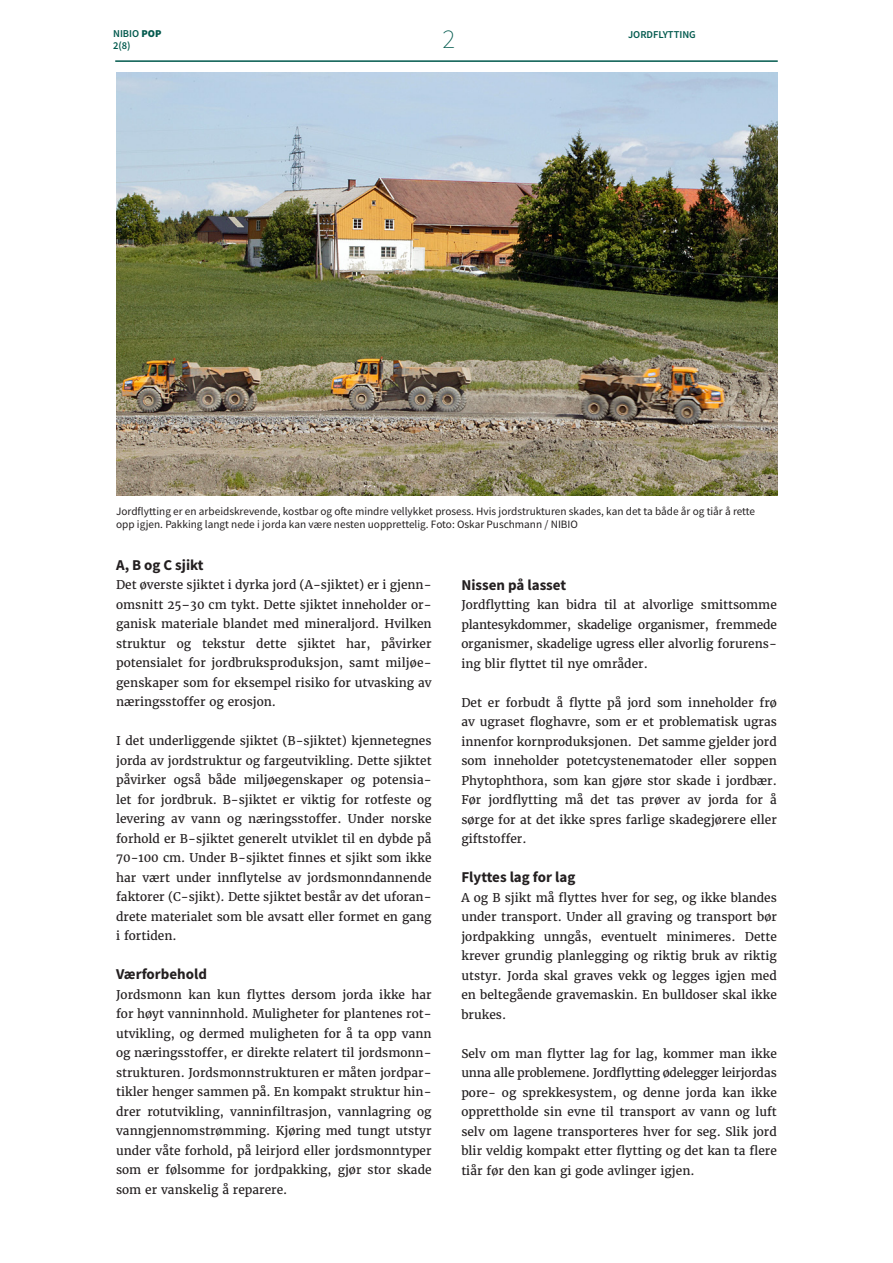
<style>
.page{position:relative;width:893px;height:1263px;background:#fff}
.page>*{position:absolute;margin:0;border:0;box-sizing:border-box;transform-origin:0 0}
.Sidenummer{font:200 27px "Source Sans Pro";color:#00594d}
.POP_Mellomtittel_1{font:700 15px "Source Sans Pro";color:#231f20}
.POP_Brødtekst{font:12px/19.5px "Merriweather";color:#231f20;text-align:justify}
.POP_Bildetekst{font:11.25px/13.5px "Source Sans Pro";color:#231f20}
.Topptekst{font:600 10.5px "Source Sans Pro";color:#00594d}
.s1{font-weight:900}
</style>
<div class="page">
<hr style="left:115px;top:60px;width:663px;height:2px;background:#00594d">
<img style="left:116px;top:72px;width:662px;height:424px">
<p class="Topptekst" style="left:113px;top:26px;width:50px">NIBIO <span class="s1">POP</span></p>
<p class="Topptekst" style="left:113px;top:38px;width:19px">2(8)</p>
<p class="Sidenummer" style="left:442px;top:23px;width:14px">2</p>
<p class="Topptekst" style="left:628px;top:27px;width:69px">JORDFLYTTING</p>
<p class="POP_Bildetekst" style="left:116px;top:504px;width:640px">Jordflytting er en arbeidskrevende, kostbar og ofte mindre vellykket prosess. Hvis jordstrukturen skades, kan det ta både år og tiår å rette opp igjen. Pakking langt nede i jorda kan være nesten uopprettelig. Foto: Oskar Puschmann / NIBIO</p>
<p class="POP_Mellomtittel_1" style="left:116px;top:555px;width:89px">A, B og C sjikt</p>
<p class="POP_Brødtekst" style="left:116px;top:575px;width:317px">Det øverste sjiktet i dyrka jord (A- sjiktet) er i gjenn&shy;omsnitt 25–30 cm tykt. Dette sjiktet inneholder or&shy;ganisk materiale blandet med mineraljord. Hvilken struktur og tekstur dette sjiktet har, påvirker potensialet for jordbruksproduksjon, samt miljøe&shy;genskaper som for eksempel risiko for utvasking av næringsstoffer og erosjon.</p>
<p class="POP_Brødtekst" style="left:116px;top:731px;width:317px">I det underliggende sjiktet (B- sjiktet) kjennetegnes jorda av jordstruktur og fargeutvikling. Dette sjiktet påvirker også både miljøegenskaper og potensia&shy;let for jordbruk. B- sjiktet er viktig for rotfeste og levering av vann og næringsstoffer. Under norske forhold er B- sjiktet generelt utviklet til en dybde på 70- 100 cm. Under B- sjiktet finnes et sjikt som ikke har vært under innflytelse av jordsmonndannende faktorer (C- sjikt). Dette sjiktet består av det uforan&shy;drete materialet som ble avsatt eller formet en gang i fortiden.</p>
<p class="POP_Mellomtittel_1" style="left:116px;top:964px;width:92px">Værforbehold</p>
<p class="POP_Brødtekst" style="left:116px;top:985px;width:317px">Jordsmonn kan kun flyttes dersom jorda ikke har for høyt vanninnhold. Muligheter for plantenes rot&shy;utvikling, og dermed muligheten for å ta opp vann og næringsstoffer, er direkte relatert til jordsmonn&shy;strukturen. Jordsmonnstrukturen er måten jordpar&shy;tikler henger sammen på. En kompakt struktur hin&shy;drer rotutvikling, vanninfiltrasjon, vannlagring og vanngjennomstrømming. Kjøring med tungt utstyr under våte forhold, på leirjord eller jordsmonntyper som er følsomme for jordpakking, gjør stor skade som er vanskelig å reparere.</p>
<p class="POP_Mellomtittel_1" style="left:461px;top:575px;width:106px">Nissen på lasset</p>
<p class="POP_Brødtekst" style="left:461px;top:595px;width:317px">Jordflytting kan bidra til at alvorlige smittsomme plantesykdommer, skadelige organismer, fremmede organismer, skadelige ugress eller alvorlig forurens&shy;ing blir flyttet til nye områder.</p>
<p class="POP_Brødtekst" style="left:461px;top:693px;width:317px">Det er forbudt å flytte på jord som inneholder frø av ugraset floghavre, som er et problematisk ugras innenfor kornproduksjonen. Det samme gjelder jord som inneholder potetcystenematoder eller soppen Phytophthora, som kan gjøre stor skade i jordbær.<br>Før jordflytting må det tas prøver av jorda for å sørge for at det ikke spres farlige skadegjørere eller giftstoffer.</p>
<p class="POP_Mellomtittel_1" style="left:461px;top:867px;width:115px">Flyttes lag for lag</p>
<p class="POP_Brødtekst" style="left:461px;top:888px;width:317px">A og B sjikt må flyttes hver for seg, og ikke blandes under transport. Under all graving og transport bør jordpakking unngås, eventuelt minimeres. Dette krever grundig planlegging og riktig bruk av riktig utstyr. Jorda skal graves vekk og legges igjen med en beltegående gravemaskin. En bulldoser skal ikke brukes.</p>
<p class="POP_Brødtekst" style="left:461px;top:1044px;width:317px">Selv om man flytter lag for lag, kommer man ikke unna alle problemene. Jordflytting ødelegger leirjordas pore- og sprekkesystem, og denne jorda kan ikke opprettholde sin evne til transport av vann og luft selv om lagene transporteres hver for seg. Slik jord blir veldig kompakt etter flytting og det kan ta flere tiår før den kan gi gode avlinger igjen.</p>
</div>
